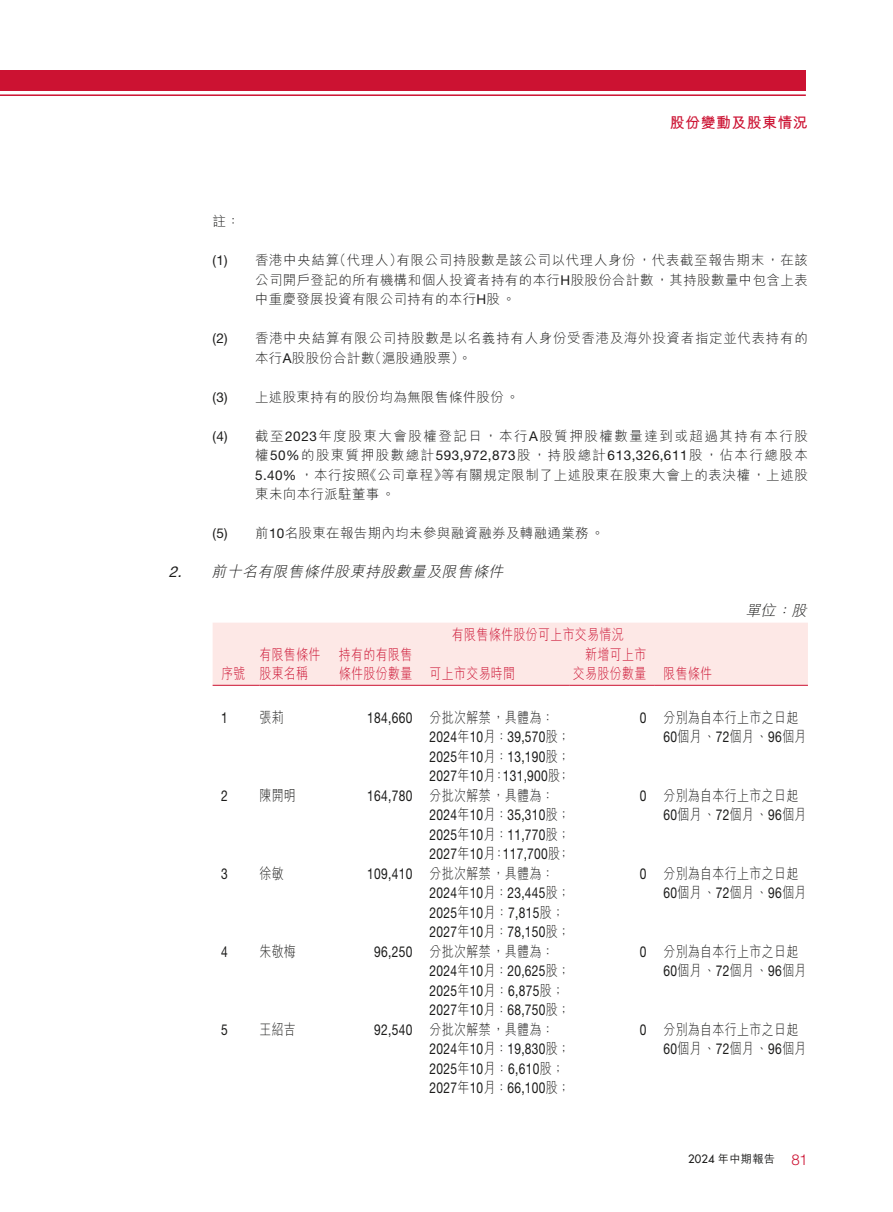
<style>
.page{position:relative;width:893px;height:1212px;background:#fff}
.page>*{position:absolute;margin:0;border:0;box-sizing:border-box;transform-origin:0 0}
.t1{font:15px/19.5px "Helvetica Neue LT Pro";letter-spacing:.025em;color:#1c1c1b;scale:.8 1}
.t2{font:300 15px/19.5px "M Hei HK";letter-spacing:.025em;color:#1c1c1b;scale:.8 1}
.t3{font:300 15px/19.5px "M Hei HK";letter-spacing:.025em;color:#cc1232;scale:.8 1}
.t4{font:italic 300 15px "M Hei HK";color:#1c1c1b}
.t5{font:700 15px "M Hei HK";letter-spacing:.025em;color:#cc1232}
.t6{font:300 13.5px/19.5px "M Hei HK";letter-spacing:.035em;color:#1c1c1b}
.t7{font:13.5px "Helvetica Neue LT Pro";letter-spacing:.045em;color:#1c1c1b}
.t8{font:300 13.5px "M Hei HK";letter-spacing:.11em;color:#1c1c1b}
.t9{font:500 11.25px "M Hei HK";letter-spacing:.025em;color:#1c1c1b}
.s1{font-family:"Helvetica Neue LT Pro";font-weight:400}
.s2{font-family:"M Hei HK";font-weight:300}
.s3{font-family:"Futura Std"}
.s4{font-family:"Helvetica Neue LT Pro";font-weight:300;font-size:15px;color:#cc1232}
</style>
<div class="page">
<hr style="left:0;top:94px;width:806px;height:2px;background:#cc1232">
<div style="left:0;top:70px;width:806px;height:20px;background:#cc1232"></div>
<div style="left:213px;top:623px;width:595px;height:62px;background:#fde8e6"></div>
<hr style="left:213px;top:685px;width:46px;height:1px;background:#cc1232">
<hr style="left:259px;top:685px;width:77px;height:1px;background:#cc1232">
<hr style="left:336px;top:685px;width:85px;height:1px;background:#cc1232">
<hr style="left:421px;top:685px;width:149px;height:1px;background:#cc1232">
<hr style="left:570px;top:685px;width:85px;height:1px;background:#cc1232">
<hr style="left:655px;top:685px;width:153px;height:1px;background:#cc1232">
<p class="t5" style="left:670px;top:111px;width:140px">股份變動及股東情況</p>
<p class="t6" style="left:213px;top:211px;width:29px">註：</p>
<p class="t6" style="left:255px;top:250px;width:554px;text-align:justify;text-indent:-43px"><span class="s1">(1)</span> 香港中央結算（代理人）有限公司持股數是該公司以代理人身份，代表截至報告期末，在該公司開戶登記的所有機構和個人投資者持有的本行<span class="s1">H</span>股股份合計數，其持股數量中包含上表中重慶發展投資有限公司持有的本行<span class="s1">H</span>股。</p>
<p class="t6" style="left:255px;top:328px;width:554px;text-indent:-43px"><span class="s1">(2)</span> 香港中央結算有限公司持股數是以名義持有人身份受香港及海外投資者指定並代表持有的本行<span class="s1">A</span>股股份合計數（滬股通股票）。</p>
<p class="t6" style="left:213px;top:387px;width:308px"><span class="s1">(3)</span> 上述股東持有的股份均為無限售條件股份。</p>
<p class="t8" style="left:213px;top:426px;width:597px"><span class="s1">(4)</span> 截至<span class="s1">2023</span>年度股東大會股權登記日，本行<span class="s1">A</span>股質押股權數量達到或超過其持有本行股</p>
<p class="t7" style="left:255px;top:447px;width:554px"><span class="s2">權</span>50%<span class="s2">的股東質押股數總計</span>593,972,873<span class="s2">股，持股總計</span>613,326,611<span class="s2">股，佔本行總股本</span></p>
<p class="t6" style="left:255px;top:465px;width:554px"><span class="s1">5.40%</span> ，本行按照《公司章程》等有關規定限制了上述股東在股東大會上的表決權，上述股東未向本行派駐董事。</p>
<p class="t6" style="left:213px;top:523px;width:393px"><span class="s1">(5)</span> 前<span class="s1">10</span>名股東在報告期內均未參與融資融券及轉融通業務。</p>
<p class="t4" style="left:169px;top:561px;width:340px"><span class="s1">2.</span> 前十名有限售條件股東持股數量及限售條件</p>
<p class="t4" style="left:745px;top:600px;width:67px">單位：股</p>
<p class="t3" style="left:221px;top:663px;width:32px">序號</p>
<p class="t3" style="left:259px;top:644px;width:78px">有限售條件股東名稱</p>
<p class="t3" style="left:339px;top:644px;width:93px">持有的有限售條件股份數量</p>
<p class="t3" style="left:452px;top:624px;width:216px">有限售條件股份可上市交易情況</p>
<p class="t3" style="left:429px;top:663px;width:109px">可上市交易時間</p>
<p class="t3" style="left:663px;top:663px;width:63px">限售條件</p>
<p class="t3" style="left:573px;top:644px;width:93px;text-align:right">新增可上市交易股份數量</p>
<p class="t1" style="left:221px;top:707px;width:10px">1</p>
<p class="t2" style="left:259px;top:707px;width:32px">張莉</p>
<p class="t2" style="left:367px;top:707px;width:234px"><span class="s1">184,660</span> 分批次解禁，具體為：</p>
<p class="t1" style="left:429px;top:727px;width:177px;text-align:justify">2024<span class="s2">年</span>10<span class="s2">月：</span>39,570<span class="s2">股；</span>2025<span class="s2">年</span>10<span class="s2">月：</span>13,190<span class="s2">股；</span>2027<span class="s2">年</span>10<span class="s2">月：</span>131,900<span class="s2">股；</span></p>
<p class="t1" style="left:221px;top:785px;width:10px">2</p>
<p class="t2" style="left:259px;top:785px;width:47px">陳開明</p>
<p class="t2" style="left:367px;top:785px;width:234px"><span class="s1">164,780</span> 分批次解禁，具體為：</p>
<p class="t1" style="left:429px;top:805px;width:177px;text-align:justify">2024<span class="s2">年</span>10<span class="s2">月：</span>35,310<span class="s2">股；</span>2025<span class="s2">年</span>10<span class="s2">月：</span>11,770<span class="s2">股；</span>2027<span class="s2">年</span>10<span class="s2">月：</span>117,700<span class="s2">股；</span></p>
<p class="t1" style="left:221px;top:863px;width:10px">3</p>
<p class="t2" style="left:259px;top:863px;width:32px">徐敏</p>
<p class="t2" style="left:367px;top:863px;width:234px"><span class="s1">109,410</span> 分批次解禁，具體為：</p>
<p class="t1" style="left:429px;top:883px;width:177px">2024<span class="s2">年</span>10<span class="s2">月：</span>23,445<span class="s2">股；<br></span>2025<span class="s2">年</span>10<span class="s2">月：</span>7,815<span class="s2">股；<br></span>2027<span class="s2">年</span>10<span class="s2">月：</span>78,150<span class="s2">股；</span></p>
<p class="t1" style="left:221px;top:941px;width:10px">4</p>
<p class="t2" style="left:259px;top:941px;width:47px">朱敬梅</p>
<p class="t2" style="left:374px;top:941px;width:226px"><span class="s1">96,250</span> 分批次解禁，具體為：</p>
<p class="t1" style="left:429px;top:961px;width:177px">2024<span class="s2">年</span>10<span class="s2">月：</span>20,625<span class="s2">股；<br></span>2025<span class="s2">年</span>10<span class="s2">月：</span>6,875<span class="s2">股；<br></span>2027<span class="s2">年</span>10<span class="s2">月：</span>68,750<span class="s2">股；</span></p>
<p class="t1" style="left:221px;top:1019px;width:10px">5</p>
<p class="t2" style="left:259px;top:1019px;width:47px">王紹吉</p>
<p class="t2" style="left:374px;top:1019px;width:226px"><span class="s1">92,540</span> 分批次解禁，具體為：</p>
<p class="t1" style="left:429px;top:1039px;width:177px">2024<span class="s2">年</span>10<span class="s2">月：</span>19,830<span class="s2">股；<br></span>2025<span class="s2">年</span>10<span class="s2">月：</span>6,610<span class="s2">股；<br></span>2027<span class="s2">年</span>10<span class="s2">月：</span>66,100<span class="s2">股；</span></p>
<p class="t2" style="left:663px;top:707px;width:180px;text-indent:-24px"><span class="s1">0</span> 分別為自本行上市之日起<br><span class="s1">60</span>個月、<span class="s1">72</span>個月、<span class="s1">96</span>個月</p>
<p class="t2" style="left:663px;top:785px;width:180px;text-indent:-24px"><span class="s1">0</span> 分別為自本行上市之日起<br><span class="s1">60</span>個月、<span class="s1">72</span>個月、<span class="s1">96</span>個月</p>
<p class="t2" style="left:663px;top:863px;width:180px;text-indent:-24px"><span class="s1">0</span> 分別為自本行上市之日起<br><span class="s1">60</span>個月、<span class="s1">72</span>個月、<span class="s1">96</span>個月</p>
<p class="t2" style="left:663px;top:941px;width:180px;text-indent:-24px"><span class="s1">0</span> 分別為自本行上市之日起<br><span class="s1">60</span>個月、<span class="s1">72</span>個月、<span class="s1">96</span>個月</p>
<p class="t2" style="left:663px;top:1019px;width:180px;text-indent:-24px"><span class="s1">0</span> 分別為自本行上市之日起<br><span class="s1">60</span>個月、<span class="s1">72</span>個月、<span class="s1">96</span>個月</p>
<p class="t9" style="left:688px;top:1151px;width:121px"><span class="s3">2024</span> 年中期報告 <span class="s4">81</span></p>
</div>
